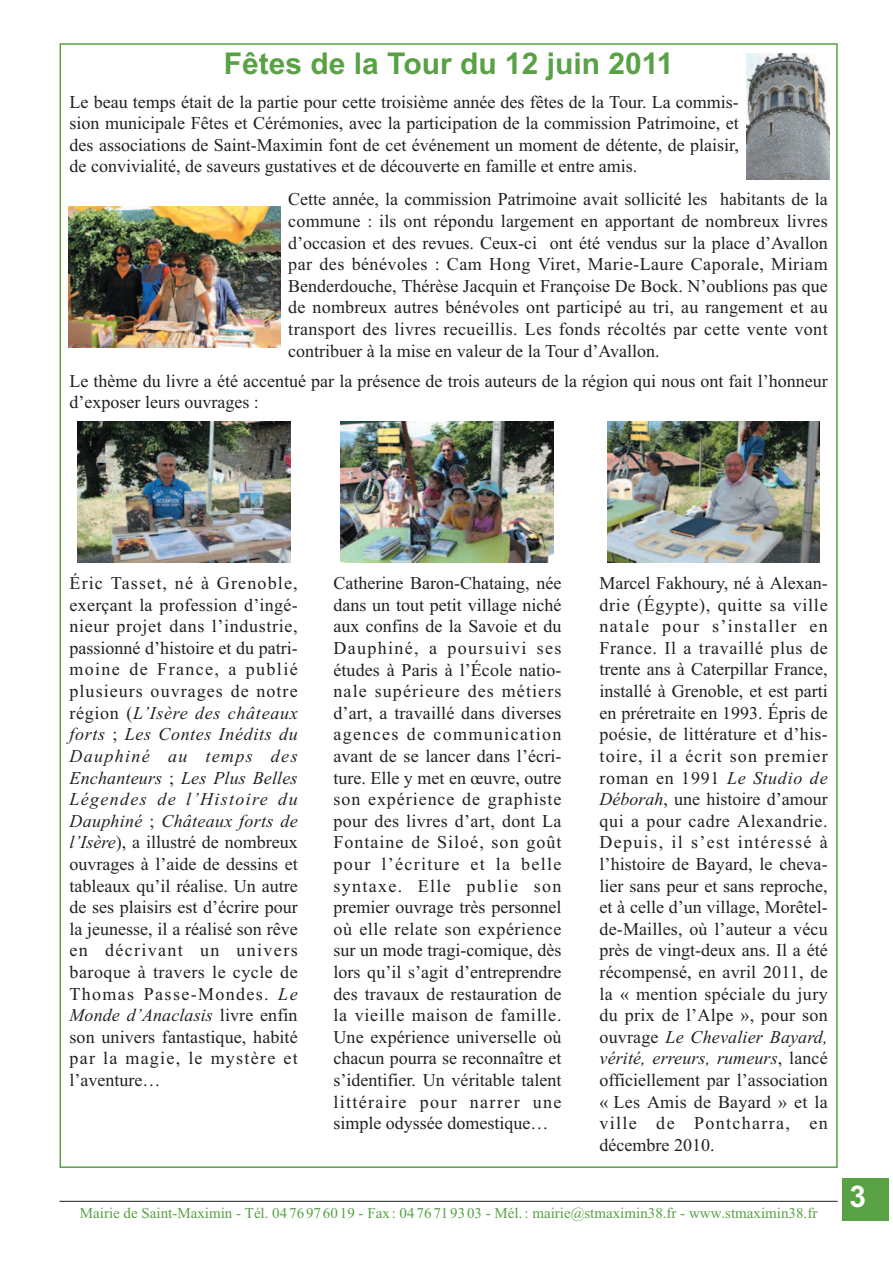
<style>
.page{position:relative;width:893px;height:1263px;background:#fff}
.page>*{position:absolute;margin:0;border:0;box-sizing:border-box;transform-origin:0 0}
.t1{font:700 30px "Arial";color:#58a144}
.t2{font:18px/21.6px "Times New Roman";color:#231f20;text-align:justify}
.t3{font:15px "Times New Roman";color:#58a144}
.s1{font-style:italic}
</style>
<div class="page">
<img style="left:746px;top:54px;width:84px;height:125px">
<img style="left:68px;top:206px;width:213px;height:142px">
<img style="left:77px;top:421px;width:213px;height:141px">
<img style="left:341px;top:421px;width:213px;height:141px">
<img style="left:607px;top:421px;width:213px;height:141px">
<hr style="left:60px;top:1201px;width:778px;height:1px;background:#231f20">
<div style="left:842px;top:1178px;width:47px;height:42px;background:#58a144"></div>
<h1 class="t1" style="left:224px;top:46px;width:451px">Fêtes de la Tour du 12 juin 2011</h1>
<p class="t2" style="left:70px;top:91px;width:671px">Le beau temps était de la partie pour cette troisième année des fêtes de la Tour. La commis&shy;sion municipale Fêtes et Cérémonies, avec la participation de la commission Patrimoine, et des associations de Saint-Maximin font de cet événement un moment de détente, de plaisir, de convivialité, de saveurs gustatives et de découverte en famille et entre amis.</p>
<p class="t2" style="left:288px;top:188px;width:541px">Cette année, la commission Patrimoine avait sollicité les habitants de la commune : ils ont répondu largement en apportant de nombreux livres d’occasion et des revues. Ceux-ci ont été vendus sur la place d’Avallon par des bénévoles : Cam Hong Viret, Marie-Laure Caporale, Miriam Benderdouche, Thérèse Jacquin et Françoise De Bock. N’oublions pas que de nombreux autres bénévoles ont participé au tri, au rangement et au transport des livres recueillis. Les fonds récoltés par cette vente vont contribuer à la mise en valeur de la Tour d’Avallon.</p>
<p class="t2" style="left:70px;top:370px;width:760px">Le thème du livre a été accentué par la présence de trois auteurs de la région qui nous ont fait l’honneur d’exposer leurs ouvrages :</p>
<p class="t2" style="left:70px;top:572px;width:230px">Éric Tasset, né à Grenoble, exerçant la profession d’ingé&shy;nieur projet dans l’industrie, passionné d’histoire et du patri&shy;moine de France, a publié plusieurs ouvrages de notre région (<span class="s1">L’Isère des châteaux forts</span> ; <span class="s1">Les Contes Inédits du Dauphiné au temps des Enchanteurs</span> ; <span class="s1">Les Plus Belles Légendes de l’Histoire du Dauphiné</span> ; <span class="s1">Châteaux forts de l’Isère</span>), a illustré de nombreux ouvrages à l’aide de dessins et tableaux qu’il réalise. Un autre de ses plaisirs est d’écrire pour la jeunesse, il a réalisé son rêve en décrivant un univers baroque à travers le cycle de Thomas Passe-Mondes. <span class="s1">Le Monde d’Anaclasis</span> livre enfin son univers fantastique, habité par la magie, le mystère et l’aventure…</p>
<p class="t2" style="left:333px;top:572px;width:230px">Catherine Baron-Chataing, née dans un tout petit village niché aux confins de la Savoie et du Dauphiné, a poursuivi ses études à Paris à l’École natio&shy;nale supérieure des métiers d’art, a travaillé dans diverses agences de communication avant de se lancer dans l’écri&shy;ture. Elle y met en œuvre, outre son expérience de graphiste pour des livres d’art, dont La Fontaine de Siloé, son goût pour l’écriture et la belle syntaxe. Elle publie son premier ouvrage très personnel où elle relate son expérience sur un mode tragi-comique, dès lors qu’il s’agit d’entreprendre des travaux de restauration de la vieille maison de famille.<br>Une expérience universelle où chacun pourra se reconnaître et s’identifier. Un véritable talent littéraire pour narrer une simple odyssée domestique…</p>
<p class="t2" style="left:600px;top:572px;width:230px">Marcel Fakhoury, né à Alexan&shy;drie (Égypte), quitte sa ville natale pour s’installer en France. Il a travaillé plus de trente ans à Caterpillar France, installé à Grenoble, et est parti en préretraite en 1993. Épris de poésie, de littérature et d’his&shy;toire, il a écrit son premier roman en 1991 <span class="s1">Le Studio de Déborah</span>, une histoire d’amour qui a pour cadre Alexandrie.<br>Depuis, il s’est intéressé à l’histoire de Bayard, le cheva&shy;lier sans peur et sans reproche, et à celle d’un village, Morêtel&shy;de-Mailles, où l’auteur a vécu près de vingt-deux ans. Il a été récompensé, en avril 2011, de la « mention spéciale du jury du prix de l’Alpe », pour son ouvrage <span class="s1">Le Chevalier Bayard, vérité, erreurs, rumeurs</span>, lancé officiellement par l’association « Les Amis de Bayard » et la ville de Pontcharra, en décembre 2010.</p>
<p class="t3" style="left:80px;top:1204px;width:788px">Mairie de Saint-Maximin - Tél. 047697 6019 - Fax: 04 76 71 93 03 - Mél.: mairie@stmaximin38.fr - www.stmaximin38.fr <sup>3</sup></p>
</div>
